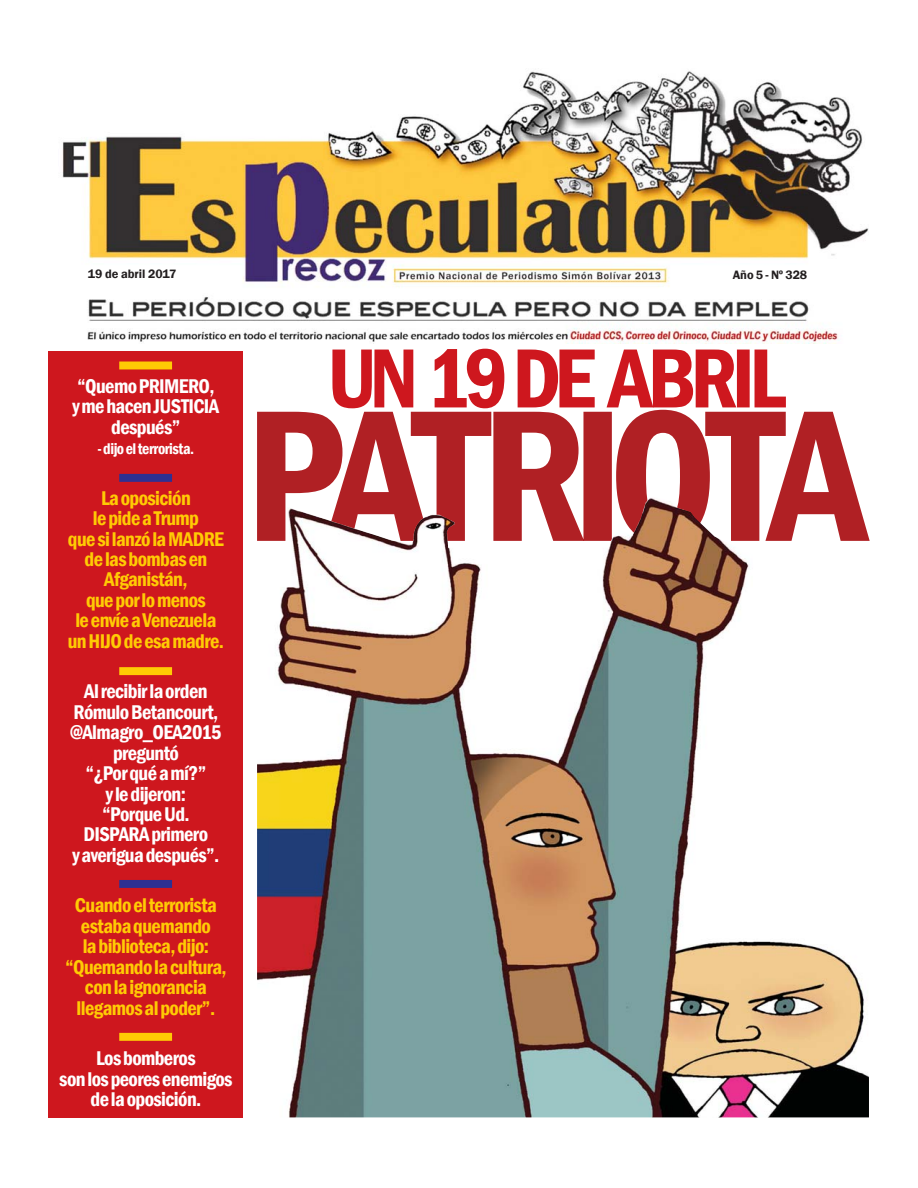
<style>
.page{position:relative;width:918px;height:1188px;background:#fff}
.page>*{position:absolute;margin:0;border:0;box-sizing:border-box;transform-origin:0 0}
.t1{font:600 condensed 20.4px/20.4px "Franklin Gothic";letter-spacing:-.03em;color:#ffcb04;text-align:center}
.t2{font:600 condensed 20.4px/20.4px "Franklin Gothic";letter-spacing:-.03em;color:#fff;text-align:center}
.t3{font:600 condensed 15.9px "Franklin Gothic";letter-spacing:-.03em;color:#fff}
.t4{font:600 12.45px "Franklin Gothic";letter-spacing:-.005em;color:#231f20}
</style>
<div class="page">
<img style="left:62px;top:71px;width:807px;height:272px">
<svg style="left:257px;top:410px;width:613px;height:131px;fill:#b02024"></svg>
<img style="left:257px;top:496px;width:612px;height:621px">
<svg style="left:332px;top:349px;width:454px;height:59px"></svg>
<div style="left:48px;top:351px;width:195px;height:766px;background:#ce171e"></div>
<div style="left:119px;top:474px;width:53px;height:8px;background:#2e3092"></div>
<div style="left:119px;top:880px;width:53px;height:8px;background:#2e3092"></div>
<div style="left:119px;top:362px;width:53px;height:7px;background:#ffcb04"></div>
<div style="left:119px;top:667px;width:53px;height:8px;background:#ffcb04"></div>
<div style="left:119px;top:1033px;width:53px;height:8px;background:#ffcb04"></div>
<p class="t4" style="left:88px;top:266px;width:90px">19 de abril 2017</p>
<p class="t4" style="left:733px;top:267px;width:76px">Año 5 - Nº 328</p>
<p class="t2" style="left:72px;top:375px;width:148px">“Quemo PRIMERO, y me hacen JUSTICIA después”</p>
<p class="t3" style="left:98px;top:440px;width:98px">- dijo el terrorista.</p>
<p class="t1" style="left:68px;top:487px;width:158px">La oposición<br>le pide a Trump<br>que si lanzó la MADRE de las bombas en<br>Afganistán,<br>que por lo menos<br>le envíe a Venezuela un HIJO de esa madre.</p>
<p class="t2" style="left:70px;top:681px;width:153px">Al recibir la orden<br>Rómulo Betancourt, @Almagro_OEA2015 preguntó<br>“¿Por qué a mí?”<br>y le dijeron:<br>“Porque Ud.<br>DISPARA primero<br>y averigua después”.</p>
<p class="t1" style="left:65px;top:895px;width:163px">Cuando el terrorista estaba quemando<br>la biblioteca, dijo: “Quemando la cultura, con la ignorancia llegamos al poder”.</p>
<p class="t2" style="left:59px;top:1048px;width:175px">Los bomberos<br>son los peores enemigos de la oposición.</p>
</div>
